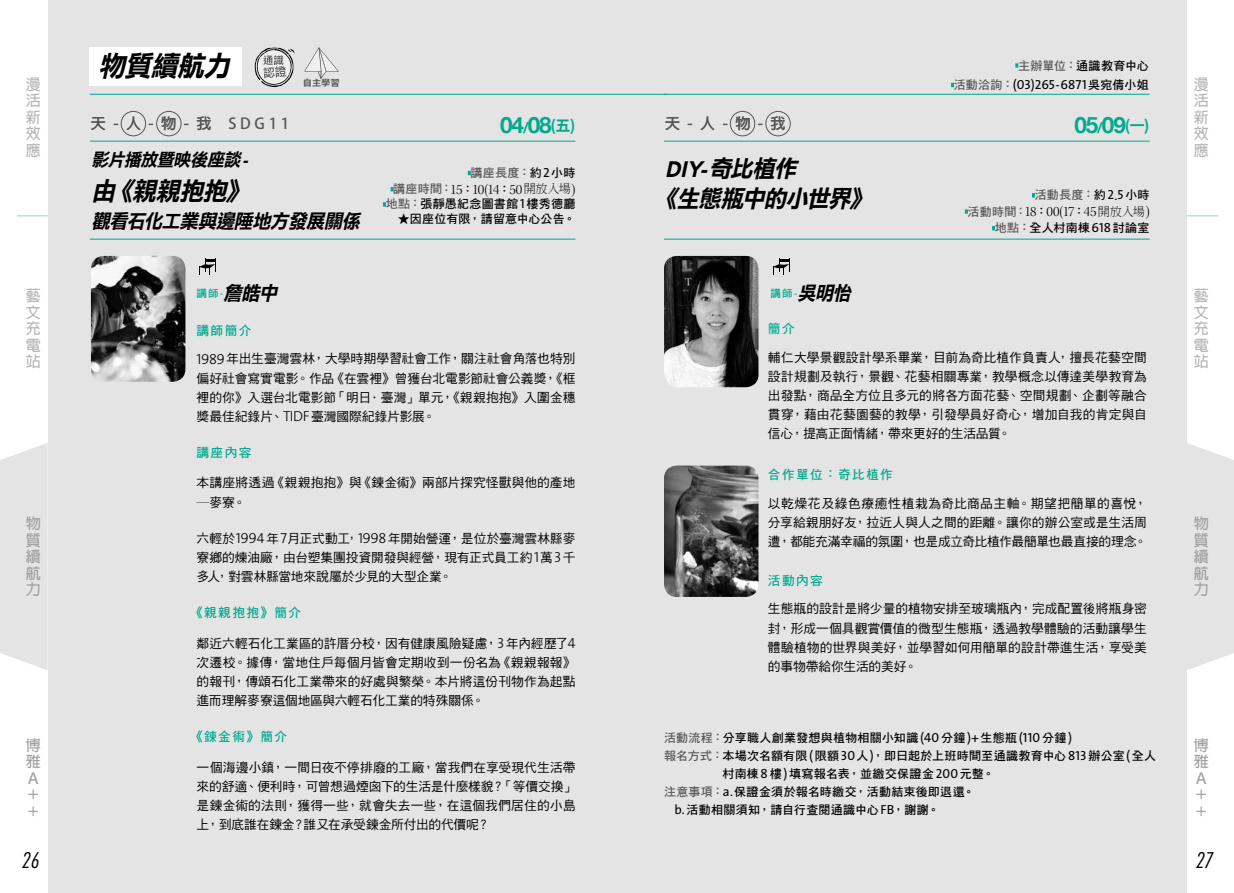
<style>
.page{position:relative;width:1234px;height:893px;background:#fff}
.page>*{position:absolute;margin:0;border:0;box-sizing:border-box;transform-origin:0 0}
.t1{font:italic 28.5px "DF Li Hei Std W7";color:#000;scale:.95 1}
.t2{font:italic 25.5px "DF Li Hei Std W7";color:#000;scale:.95 1}
.t3{font:italic 24px/30px "DF Li Hei Std W7";color:#000;scale:.95 1}
.t4{font:700 22.5px "Helvetica Neue";letter-spacing:-.05em;color:#00aa8f}
.t5{font:italic 300 condensed 21px "Futura Std";color:#000}
.t6{font:italic 19.5px "DF Li Hei Std W7";color:#000;scale:.95 1}
.t7{font:italic 18px "DF Li Hei Std W7";color:#000;scale:.95 1}
.t8{font:700 15px/16.5px "Adobe Fan Heiti Std";color:#b5b6b6;text-align:justify}
.t9{font:700 15px/16.5px "Adobe Fan Heiti Std";color:#9fa0a0;text-align:justify}
.t10{font:700 15px "Adobe Fan Heiti Std";letter-spacing:.25em;color:#595757}
.t11{font:14.4px "Kepler Std Light Subh";letter-spacing:-.035em;color:#000}
.t12{font:13.2px "The Sans Regular Caps";letter-spacing:.005em;color:#000}
.t13{font:12.75px/19.2px "DF Hei Std W5";letter-spacing:-.005em;color:#000;text-align:justify}
.t14{font:12.75px "DF Hei Std W7";letter-spacing:.1em;color:#00aa8f}
.t15{font:12px "DF Hei Std W7";letter-spacing:.025em;color:#000}
.t16{font:12px "DF Hei Std W7";letter-spacing:.02em;color:#595757}
.t17{font:12px "DF Hei Std W7";letter-spacing:.005em;color:#000}
.t18{font:700 8.85px "Taipei Sans TC Beta";color:#595757;scale:1.04 1}
.s1{font-size:15px}
.s2{font-family:"Taipei Sans TC Beta";font-size:15px}
.s3{color:#000}
.s4{font-family:"The Sans Regular Caps";font-size:13.2px;color:#000}
.s5{font-family:"DF Hei Std W7";font-size:12px;color:#595757}
.s6{font-family:"DF Ming Std W5";font-size:12px}
.s7{font-size:14.25px}
.s8{font-family:"Stdsung EG Light Big 5";font-size:12px}
.s9{color:#595757}
.s10{font-family:"The Sans Regular Caps";font-size:13.2px}
.s11{font-family:"The Sans Light Caps";font-size:14.55px}
.s12{font-family:"The Sans";font-weight:300;font-size:14.55px}
.s13{font-family:"The Sans"}
.s14{font-family:"DF Hei Std W7";font-size:12px}
.s15{font-family:"The Sans";font-size:13.2px;color:#000}
.s16{font-family:"The Sans";font-size:13.2px}
</style>
<div class="page">
<div style="left:48px;top:0;width:1138px;height:893px;background:#e4e4e4"></div>
<svg style="left:0;top:443px;width:48px;height:227px;background:#e6e6e6"></svg>
<svg style="left:1186px;top:443px;width:47px;height:227px;background:#e5e5e5"></svg>
<hr style="left:17px;top:215px;width:31px;height:2px;background:#b3e5de">
<hr style="left:1186px;top:215px;width:31px;height:2px;background:#b3e5de">
<hr style="left:663px;top:94px;width:486px;height:1px;background:#00aa8f">
<svg style="left:1015px;top:63px;width:3px;height:5px"></svg>
<hr style="left:664px;top:239px;width:485px;height:1px;background:#00aa8f">
<hr style="left:664px;top:141px;width:485px;height:1px;background:#00aa8f">
<img style="left:664px;top:256px;width:94px;height:131px">
<img style="left:664px;top:466px;width:94px;height:131px">
<svg style="left:964px;top:209px;width:3px;height:5px"></svg>
<div style="left:730px;top:111px;width:24px;height:25px;border:1px solid #595757;border-radius:50%"></div>
<div style="left:765px;top:111px;width:25px;height:25px;border:1px solid #595757;border-radius:50%"></div>
<svg style="left:773px;top:258px;width:16px;height:17px"></svg>
<hr style="left:90px;top:239px;width:485px;height:1px;background:#00aa8f">
<hr style="left:90px;top:141px;width:485px;height:1px;background:#00aa8f">
<svg style="left:383px;top:202px;width:3px;height:5px"></svg>
<svg style="left:390px;top:187px;width:3px;height:4px"></svg>
<svg style="left:467px;top:171px;width:3px;height:4px"></svg>
<img style="left:91px;top:256px;width:94px;height:126px">
<svg style="left:199px;top:258px;width:16px;height:17px"></svg>
<div style="left:90px;top:47px;width:152px;height:39px;background:#fff"></div>
<svg style="left:255px;top:48px;width:39px;height:39px"></svg>
<svg style="left:304px;top:47px;width:35px;height:32px"></svg>
<div style="left:121px;top:111px;width:25px;height:25px;border:1px solid #595757;border-radius:50%"></div>
<div style="left:156px;top:111px;width:25px;height:25px;border:1px solid #595757;border-radius:50%"></div>
<hr style="left:90px;top:94px;width:577px;height:1px;background:#00aa8f">
<p class="t8" style="left:26px;top:77px;width:16px">漫活新效應</p>
<p class="t8" style="left:26px;top:288px;width:16px">藝文充電站</p>
<p class="t9" style="left:26px;top:516px;width:16px">物質續航力</p>
<p class="t9" style="left:26px;top:737px;width:16px;text-align:left">博雅<br>Ａ＋＋</p>
<h1 class="t1" style="left:98px;top:51px;width:147px">物質續航力</h1>
<p class="t10" style="left:91px;top:115px;width:200px">天-人-物-我 SDG11</p>
<p class="t18" style="left:303px;top:78px;width:37px">自主學習</p>
<h3 class="t7" style="left:92px;top:150px;width:170px">影片播放暨映後座談-</h3>
<h2 class="t2" style="left:91px;top:177px;width:175px">由《親親抱抱》</h2>
<h3 class="t6" style="left:91px;top:211px;width:289px">觀看石化工業與邊陲地方發展關係</h3>
<h3 class="t6" style="left:196px;top:283px;width:91px"><sup>講師</sup><sup>-</sup>詹皓中</h3>
<p class="t14" style="left:196px;top:324px;width:56px">講師簡介</p>
<h3 class="t4" style="left:500px;top:107px;width:77px">04<span class="s1">/</span>08<span class="s2">(五)</span></h3>
<p class="t16" style="left:470px;top:166px;width:106px">講座長度：<span class="s3">約</span><span class="s4">2</span><span class="s3">小時</span></p>
<p class="t11" style="left:393px;top:181px;width:184px"><span class="s5">講座時間：</span>15<span class="s6">：</span>10<span class="s7">(</span>14<span class="s6">：</span>50 <span class="s8">開放入場</span><span class="s7">)</span></p>
<p class="t15" style="left:385px;top:198px;width:191px"><span class="s9">地點：</span>張靜愚紀念圖書館 <span class="s10">1</span>樓秀德廳</p>
<p class="t17" style="left:397px;top:212px;width:179px">★因座位有限，請留意中心公告。</p>
<p class="t13" style="left:196px;top:349px;width:380px"><span class="s11">1989</span>年出生臺灣雲林，大學時期學習社會工作，關注社會角落也特別偏好社會寫實電影。作品《在雲裡》曾獲台北電影節社會公義獎，《框裡的你》入選台北電影節「明日．臺灣」單元，《親親抱抱》入圍金穗獎最佳紀錄片、<span class="s12">TIDF</span>臺灣國際紀錄片影展。</p>
<p class="t14" style="left:196px;top:445px;width:56px">講座內容</p>
<p class="t13" style="left:196px;top:473px;width:380px">本講座將透過《親親抱抱》與《鍊金術》兩部片探究怪獸與他的產地─麥寮。</p>
<p class="t13" style="left:196px;top:528px;width:380px">六輕於<span class="s11">1994</span>年<span class="s11">7</span>月正式動工，<span class="s11">1998</span>年開始營運，是位於臺灣雲林縣麥寮鄉的煉油廠，由台塑集團投資開發與經營，現有正式員工約<span class="s11">1</span>萬<span class="s11">3</span>千多人，對雲林縣當地來說屬於少見的大型企業。</p>
<p class="t14" style="left:190px;top:606px;width:112px">《親親抱抱》簡介</p>
<p class="t13" style="left:196px;top:633px;width:380px">鄰近六輕石化工業區的許厝分校，因有健康風險疑慮，<span class="s11">3</span>年內經歷了<span class="s11">4</span>次遷校。據傳，當地住戶每個月皆會定期收到一份名為《親親報報》的報刊，傳頌石化工業帶來的好處與繁榮。本片將這份刊物作為起點進而理解麥寮這個地區與六輕石化工業的特殊關係。</p>
<p class="t14" style="left:190px;top:730px;width:98px">《鍊金術》簡介</p>
<p class="t13" style="left:196px;top:757px;width:380px">一個海邊小鎮，一間日夜不停排廢的工廠，當我們在享受現代生活帶來的舒適、便利時，可曾想過煙囪下的生活是什麼樣貌？「等價交換」是鍊金術的法則，獲得一些，就會失去一些，在這個我們居住的小島上，到底誰在鍊金？誰又在承受鍊金所付出的代價呢？</p>
<p class="t10" style="left:665px;top:115px;width:122px">天-人-物-我</p>
<h3 class="t3" style="left:653px;top:153px;width:237px;text-indent:11px">DIY-奇比植作<br>《生態瓶中的小世界》</h3>
<h3 class="t6" style="left:770px;top:283px;width:91px"><sup>講師</sup><sup>-</sup>吳明怡</h3>
<p class="t14" style="left:767px;top:321px;width:28px">簡介</p>
<p class="t15" style="left:1017px;top:59px;width:132px"><span class="s9">主辦單位：</span>通識教育中心</p>
<p class="t12" style="left:953px;top:77px;width:196px"><span class="s5">活動洽詢：</span><span class="s13">(</span>03<span class="s13">)</span>265<span class="s13">-</span>6871<span class="s14">吳宛倩小姐</span></p>
<h3 class="t4" style="left:1074px;top:107px;width:77px">05<span class="s1">/</span>09<span class="s2">(一)</span></h3>
<p class="t16" style="left:1034px;top:189px;width:116px">活動長度：<span class="s3">約</span><span class="s4">2</span><span class="s15">.</span><span class="s4">5</span><span class="s3">小時</span></p>
<p class="t11" style="left:967px;top:203px;width:183px"><span class="s5">活動時間：</span>18<span class="s6">：</span>00<span class="s7">(</span>17<span class="s6">：</span>45<span class="s8">開放入場</span><span class="s7">)</span></p>
<p class="t15" style="left:994px;top:221px;width:156px"><span class="s9">地點：</span>全人村南棟<span class="s10">618</span>討論室</p>
<p class="t13" style="left:767px;top:347px;width:380px">輔仁大學景觀設計學系畢業，目前為奇比植作負責人，擅長花藝空間設計規劃及執行，景觀、花藝相關專業，教學概念以傳達美學教育為出發點，商品全方位且多元的將各方面花藝、空間規劃、企劃等融合貫穿，藉由花藝園藝的教學，引發學員好奇心，增加自我的肯定與自信心，提高正面情緒，帶來更好的生活品質。</p>
<p class="t14" style="left:767px;top:467px;width:126px">合作單位：奇比植作</p>
<p class="t13" style="left:767px;top:493px;width:380px">以乾燥花及綠色療癒性植栽為奇比商品主軸。期望把簡單的喜悅，分享給親朋好友，拉近人與人之間的距離。讓你的辦公室或是生活周遭，都能充滿幸福的氛圍，也是成立奇比植作最簡單也最直接的理念。</p>
<p class="t14" style="left:767px;top:573px;width:56px">活動內容</p>
<p class="t13" style="left:767px;top:599px;width:380px">生態瓶的設計是將少量的植物安排至玻璃瓶內，完成配置後將瓶身密封，形成一個具觀賞價值的微型生態瓶，透過教學體驗的活動讓學生體驗植物的世界與美好，並學習如何用簡單的設計帶進生活，享受美的事物帶給你生活的美好。</p>
<p class="t15" style="left:664px;top:731px;width:409px"><span class="s9">活動流程：</span>分享職人創業發想與植物相關小知識<span class="s16">(</span><span class="s10">40</span>分鐘<span class="s16">)+</span>生態瓶<span class="s16">(</span><span class="s10">110</span>分鐘<span class="s16">)</span></p>
<p class="t15" style="left:664px;top:749px;width:493px"><span class="s9">報名方式：</span>本場次名額有限<span class="s16">(</span>限額<span class="s10">30</span>人<span class="s16">)</span>，即日起於上班時間至通識教育中心<span class="s10">813</span>辦公室<span class="s16">(</span>全人</p>
<p class="t15" style="left:722px;top:767px;width:273px">村南棟<span class="s10">8</span>樓<span class="s16">)</span>填寫報名表，並繳交保證金<span class="s10">200</span>元整。</p>
<p class="t15" style="left:664px;top:785px;width:312px"><span class="s9">注意事項：</span><span class="s16">a.</span>保證金須於報名時繳交，活動結束後即退還。</p>
<p class="t15" style="left:674px;top:803px;width:266px"><span class="s16">b.</span>活動相關須知，請自行查閱通識中心<span class="s16">FB</span>，謝謝。</p>
<p class="t8" style="left:1193px;top:77px;width:16px">漫活新效應</p>
<p class="t8" style="left:1193px;top:288px;width:16px">藝文充電站</p>
<p class="t9" style="left:1193px;top:516px;width:16px">物質續航力</p>
<p class="t9" style="left:1193px;top:737px;width:16px;text-align:left">博雅<br>Ａ＋＋</p>
<h3 class="t5" style="left:21px;top:848px;width:19px">26</h3>
<h3 class="t5" style="left:1194px;top:848px;width:19px">27</h3>
</div>
